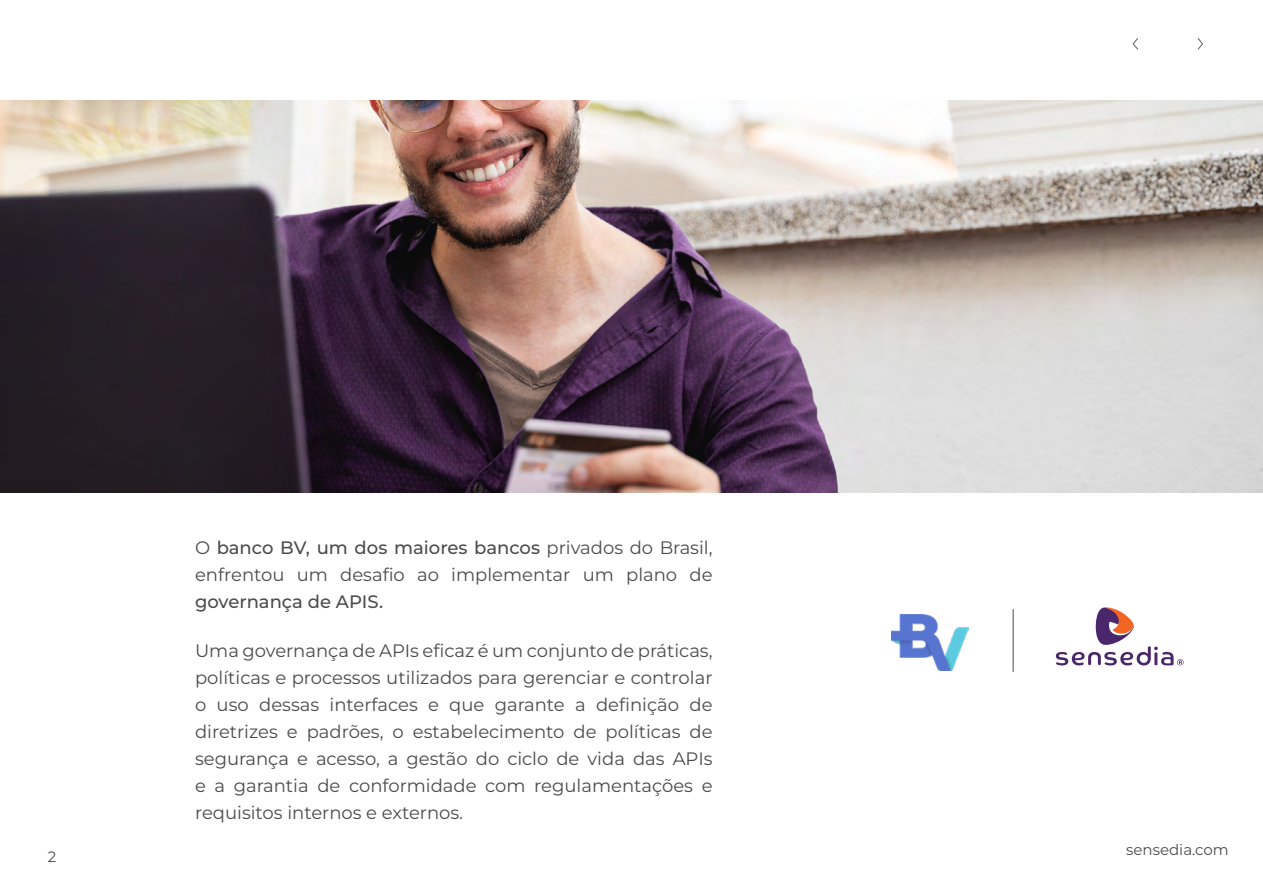
<style>
.page{position:relative;width:1263px;height:893px;background:#fff}
.page>*{position:absolute;margin:0;border:0;box-sizing:border-box;transform-origin:0 0}
.t1{font:18px/27px "Montserrat";color:#4c4c4c}
.t2{font:500 18px "Montserrat";color:#4c4c4c}
.t3{font:15px "Montserrat";color:#4c4c4c}
.s1{font-weight:500}
</style>
<div class="page">
<svg style="left:1197px;top:38px;width:6px;height:12px"></svg>
<svg style="left:1133px;top:38px;width:5px;height:12px"></svg>
<hr style="left:1013px;top:609px;width:1px;height:63px;background:#4c4d4d">
<svg style="left:1056px;top:607px;width:127px;height:58px"></svg>
<img style="left:0;top:100px;width:1263px;height:393px">
<img style="left:891px;top:615px;width:77px;height:55px">
<p class="t3" style="left:48px;top:847px;width:10px">2</p>
<p class="t1" style="left:195px;top:533px;width:519px">O <span class="s1">banco BV, um dos maiores bancos</span> privados do Brasil, enfrentou um desafio ao implementar um plano de</p>
<p class="t2" style="left:195px;top:589px;width:190px">governança de APIS.</p>
<p class="t1" style="left:195px;top:637px;width:519px;text-align:justify">Uma governança de APIs eficaz é um conjunto de práticas, políticas e processos utilizados para gerenciar e controlar o uso dessas interfaces e que garante a definição de diretrizes e padrões, o estabelecimento de políticas de segurança e acesso, a gestão do ciclo de vida das APIs e a garantia de conformidade com regulamentações e requisitos internos e externos.</p>
<p class="t3" style="left:1126px;top:839px;width:104px">sensedia.com</p>
</div>
